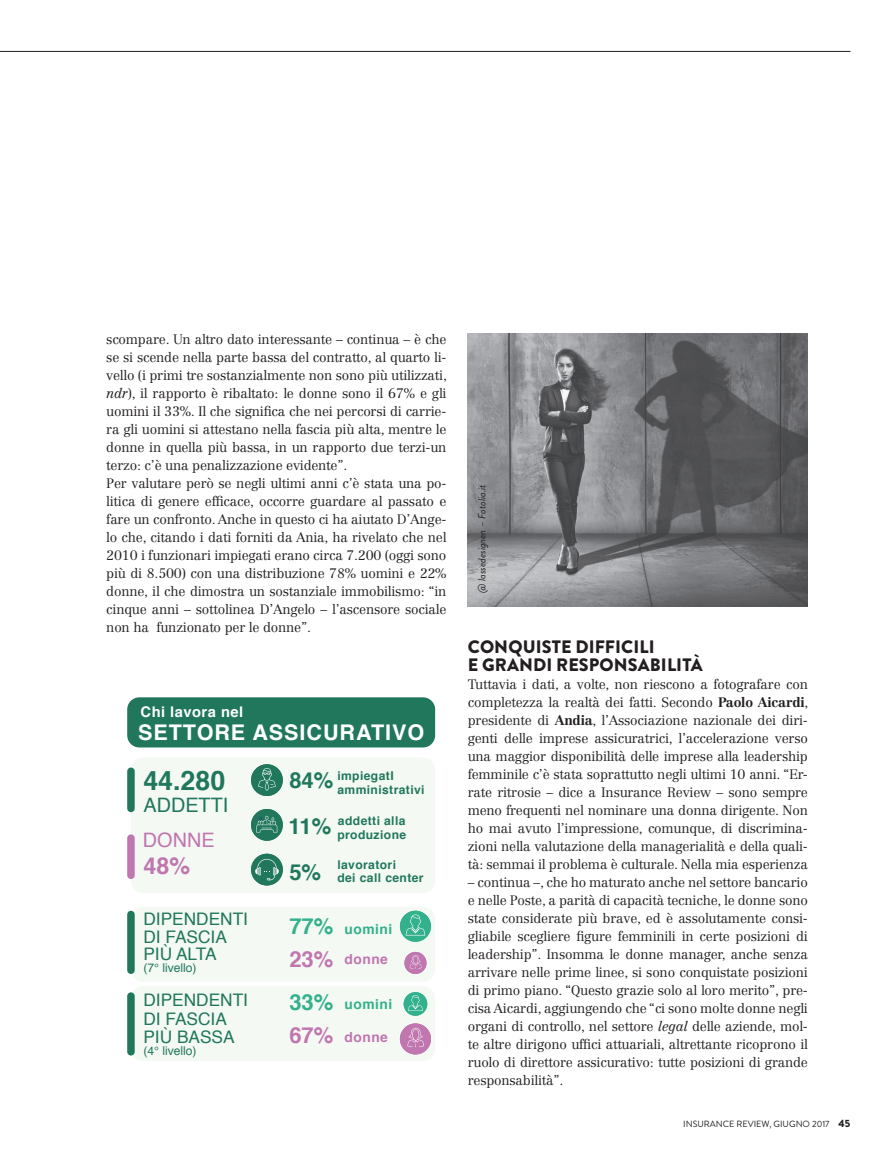
<style>
.page{position:relative;width:893px;height:1170px;background:#fff}
.page>*{position:absolute;margin:0;border:0;box-sizing:border-box;transform-origin:0 0}
.t1{font:700 26.85px "Helvetica";color:#20775c}
.t2{font:700 23.4px "Helvetica";color:#c076af}
.t3{font:700 22.05px/33px "Helvetica";color:#33b18d}
.t4{font:700 22.05px "Helvetica";color:#20775c}
.t5{font:700 21.6px "Helvetica";letter-spacing:.045em;color:#fff}
.t6{font:19.8px "Helvetica";color:#20775c}
.t7{font:19.8px "Helvetica";color:#c076af}
.t8{font:900 18px "Brandon Grotesque";letter-spacing:.005em;color:#231f20}
.t9{font:17.25px/17.7px "Helvetica";color:#20775c}
.t10{font:700 14.7px "Helvetica";letter-spacing:.035em;color:#fff}
.t11{font:700 13.8px "Helvetica";letter-spacing:.035em;color:#33b18d}
.t12{font:700 13.8px "Helvetica";letter-spacing:.035em;color:#c076af}
.t13{font:300 13.5px/18px "Centennial LT Std";letter-spacing:-.015em;color:#231f20;text-align:justify}
.t14{font:700 12.15px/13.8px "Helvetica";letter-spacing:.035em;color:#20775c}
.t15{font:12.15px "Helvetica";color:#20775c}
.t16{font:italic 10.5px "Brandon Grotesque";color:#231f20}
.t17{font:9px "Brandon Grotesque";color:#231f20}
.s1{font-style:italic}
.s2{font-size:22.05px}
.s3{color:#c076af}
.s4{font-weight:700}
.s5{font-weight:900;font-size:10.5px}
</style>
<div class="page">
<hr style="left:0;top:51px;width:850px;height:1px;background:#231f20">
<img style="left:468px;top:334px;width:340px;height:272px">
<div style="left:131px;top:986px;width:304px;height:74px;background:#f4f9f4;border-radius:12px"></div>
<div style="left:131px;top:906px;width:304px;height:75px;background:#f4f9f4;border-radius:12px"></div>
<div style="left:131px;top:757px;width:304px;height:136px;background:#f4f9f4;border-radius:12px"></div>
<div style="left:127px;top:697px;width:308px;height:50px;background:#20775c;border-radius:12px"></div>
<svg style="left:404px;top:951px;width:22px;height:22px"></svg>
<svg style="left:400px;top:1023px;width:31px;height:31px"></svg>
<svg style="left:251px;top:764px;width:32px;height:32px"></svg>
<svg style="left:251px;top:853px;width:32px;height:32px"></svg>
<svg style="left:251px;top:809px;width:32px;height:31px"></svg>
<svg style="left:400px;top:910px;width:31px;height:31px"></svg>
<svg style="left:404px;top:992px;width:23px;height:23px"></svg>
<div style="left:127px;top:767px;width:8px;height:45px;background:#20775c;border-radius:4px"></div>
<div style="left:127px;top:910px;width:8px;height:63px;background:#20775c;border-radius:4px"></div>
<div style="left:127px;top:992px;width:8px;height:63px;background:#20775c;border-radius:4px"></div>
<div style="left:127px;top:834px;width:8px;height:45px;background:#c076af;border-radius:4px"></div>
<p class="t13" style="left:106px;top:330px;width:342px">scompare. Un altro dato interessante – continua – è che se si scende nella parte bassa del contratto, al quarto li&shy;vello (i primi tre sostanzialmente non sono più utilizzati, <span class="s1">ndr</span>), il rapporto è ribaltato: le donne sono il 67% e gli uomini il 33%. Il che significa che nei percorsi di carrie&shy;ra gli uomini si attestano nella fascia più alta, mentre le donne in quella più bassa, in un rapporto due terzi-un terzo: c’è una penalizzazione evidente”.</p>
<p class="t13" style="left:106px;top:474px;width:342px">Per valutare però se negli ultimi anni c’è stata una po&shy;litica di genere efficace, occorre guardare al passato e fare un confronto. Anche in questo ci ha aiutato D’Ange&shy;lo che, citando i dati forniti da Ania, ha rivelato che nel 2010 i funzionari impiegati erano circa 7.200 (oggi sono più di 8.500) con una distribuzione 78% uomini e 22% donne, il che dimostra un sostanziale immobilismo: “in cinque anni – sottolinea D’Angelo – l’ascensore sociale non ha funzionato per le donne”.</p>
<p class="t16" style="left:475px;top:592px;width:110px;rotate:-90deg">@ lassedesignen – Fotolia.it</p>
<p class="t10" style="left:141px;top:699px;width:104px">Chi lavora nel</p>
<p class="t5" style="left:138px;top:714px;width:288px">SETTORE ASSICURATIVO</p>
<p class="t1" style="left:143px;top:758px;width:83px">44.280</p>
<p class="t6" style="left:143px;top:789px;width:87px">ADDETTI</p>
<p class="t14" style="left:337px;top:769px;width:89px;text-indent:-48px"><span class="s2">84%</span> impiegatI amministrativi</p>
<p class="t14" style="left:288px;top:813px;width:119px;text-align:right"><span class="s2">11%</span> addetti alla produzione</p>
<p class="t4" style="left:289px;top:854px;width:33px">5%</p>
<p class="t14" style="left:337px;top:857px;width:88px">lavoratori<br>dei call center</p>
<p class="t7" style="left:143px;top:825px;width:73px">DONNE</p>
<p class="t2" style="left:143px;top:846px;width:48px">48%</p>
<p class="t9" style="left:143px;top:910px;width:106px">DIPENDENTI<br>DI FASCIA<br>PIÙ ALTA</p>
<p class="t15" style="left:143px;top:958px;width:55px">(7° livello)</p>
<p class="t3" style="left:289px;top:910px;width:46px">77%<br><span class="s3">23%</span></p>
<p class="t11" style="left:345px;top:918px;width:49px">uomini</p>
<p class="t12" style="left:345px;top:947px;width:45px">donne</p>
<p class="t9" style="left:143px;top:991px;width:106px;line-height:18.1px">DIPENDENTI<br>DI FASCIA<br>PIÙ BASSA</p>
<p class="t15" style="left:143px;top:1041px;width:55px">(4° livello)</p>
<p class="t3" style="left:289px;top:985px;width:46px">33%<br><span class="s3">67%</span></p>
<p class="t11" style="left:345px;top:993px;width:49px">uomini</p>
<p class="t12" style="left:345px;top:1026px;width:45px">donne</p>
<p class="t8" style="left:468px;top:633px;width:188px">CONQUISTE DIFFICILI</p>
<p class="t8" style="left:468px;top:651px;width:236px">E GRANDI RESPONSABILITÀ</p>
<p class="t13" style="left:468px;top:675px;width:342px">Tuttavia i dati, a volte, non riescono a fotografare con completezza la realtà dei fatti. Secondo <span class="s4">Paolo Aicardi</span>, presidente di <span class="s4">Andia</span>, l’Associazione nazionale dei diri&shy;genti delle imprese assicuratrici, l’accelerazione verso una maggior disponibilità delle imprese alla leadership femminile c’è stata soprattutto negli ultimi 10 anni. “Er&shy;rate ritrosie – dice a Insurance Review – sono sempre meno frequenti nel nominare una donna dirigente. Non ho mai avuto l’impressione, comunque, di discrimina&shy;zioni nella valutazione della managerialità e della quali&shy;tà: semmai il problema è culturale. Nella mia esperienza</p>
<p class="t13" style="left:468px;top:873px;width:342px">– continua –, che ho maturato anche nel settore bancario e nelle Poste, a parità di capacità tecniche, le donne sono state considerate più brave, ed è assolutamente consi&shy;gliabile scegliere figure femminili in certe posizioni di leadership”. Insomma le donne manager, anche senza arrivare nelle prime linee, si sono conquistate posizioni di primo piano. “Questo grazie solo al loro merito”, pre&shy;cisa Aicardi, aggiungendo che “ci sono molte donne negli organi di controllo, nel settore <span class="s1">legal</span> delle aziende, mol&shy;te altre dirigono uffici attuariali, altrettante ricoprono il ruolo di direttore assicurativo: tutte posizioni di grande responsabilità”.</p>
<p class="t17" style="left:683px;top:1117px;width:169px">INSURANCE REVIEW, GIUGNO 2017 <span class="s5">45</span></p>
</div>
